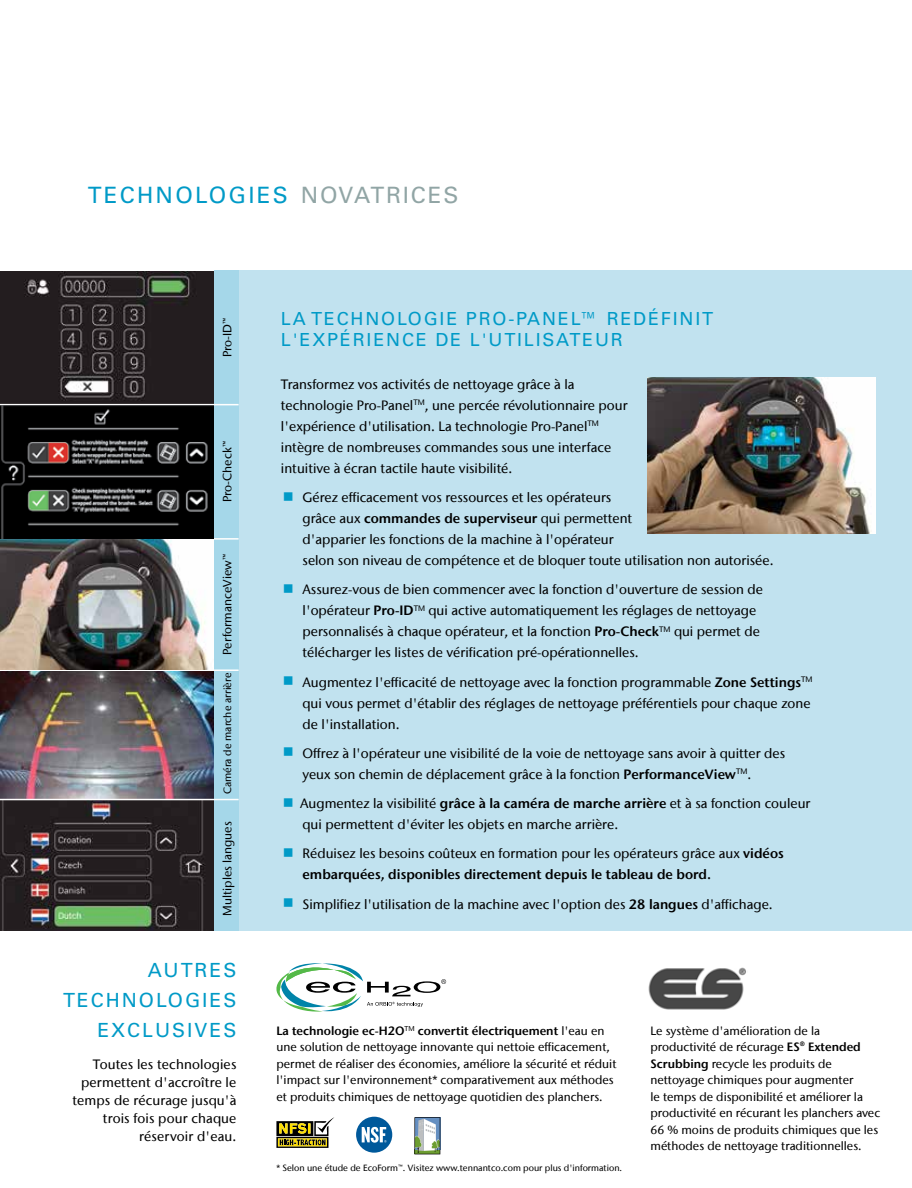
<style>
.page{position:relative;width:912px;height:1188px;background:#fff}
.page>*{position:absolute;margin:0;border:0;box-sizing:border-box;transform-origin:0 0}
.t1{font:22.5px "Univers LT Std";letter-spacing:.09em;color:#009ac7}
.t2{font:19.5px/30px "Univers LT Std";letter-spacing:.1em;color:#009ac7;text-align:right}
.t3{font:18px/21.6px "Univers LT Std";letter-spacing:.1em;color:#009ac7}
.t4{font:500 13.5px/21px "Stone Sans IIITC Com";color:#000}
.t5{font:500 12px/16.5px "Stone Sans IIITC Com";color:#000}
.t6{font:500 10.5px "Stone Sans IIITC Com";color:#000}
.t7{font:500 9px "Stone Sans IIITC Com";color:#000}
.s1{color:#91a5a5}
.s2{font-weight:600}
</style>
<div class="page">
<div style="left:237px;top:271px;width:674px;height:660px;background:#c1e2ef"></div>
<div style="left:214px;top:271px;width:24px;height:660px;background:#a5d7e9"></div>
<img style="left:0;top:671px;width:214px;height:128px">
<svg style="left:0;top:800px;width:214px;height:131px;background:#353430"></svg>
<img style="left:648px;top:967px;width:98px;height:43px">
<svg style="left:276px;top:963px;width:170px;height:49px"></svg>
<svg style="left:276px;top:1117px;width:58px;height:31px"></svg>
<svg style="left:356px;top:1117px;width:36px;height:36px"></svg>
<svg style="left:414px;top:1117px;width:26px;height:37px"></svg>
<img style="left:0;top:271px;width:214px;height:133px">
<hr style="left:0;top:404px;width:238px;height:1px;background:#fff">
<hr style="left:0;top:538px;width:238px;height:2px;background:#fff">
<hr style="left:0;top:669px;width:238px;height:2px;background:#fff">
<hr style="left:0;top:799px;width:238px;height:1px;background:#fff">
<img style="left:0;top:540px;width:208px;height:129px">
<img style="left:647px;top:378px;width:227px;height:156px">
<svg style="left:0;top:405px;width:214px;height:133px;background:#1e1d1d"></svg>
<h1 class="t1" style="left:88px;top:181px;width:372px">TECHNOLOGIES <span class="s1">NOVATRICES</span></h1>
<p class="t5" style="left:219px;top:357px;width:41px;rotate:-90deg">Pro-ID™</p>
<p class="t5" style="left:219px;top:502px;width:63px;rotate:-90deg">Pro-Check™</p>
<p class="t5" style="left:219px;top:655px;width:102px;rotate:-90deg">PerformanceView™</p>
<p class="t6" style="left:221px;top:794px;width:123px;rotate:-90deg">Caméra de marche arrière</p>
<p class="t5" style="left:219px;top:916px;width:96px;rotate:-90deg">Multiples langues</p>
<h2 class="t2" style="left:63px;top:956px;width:175px">AUTRES<br>TECHNOLOGIES<br>EXCLUSIVES</h2>
<p class="t4" style="left:72px;top:1056px;width:165px;line-height:18px;text-align:right">Toutes les technologies permettent d'accroître le temps de récurage jusqu'à trois fois pour chaque réservoir d'eau.</p>
<h3 class="t3" style="left:281px;top:308px;width:433px">LA TECHNOLOGIE PRO-PANEL™ REDÉFINIT<br>L'EXPÉRIENCE DE L'UTILISATEUR</h3>
<p class="t4" style="left:281px;top:373px;width:348px">Transformez vos activités de nettoyage grâce à la technologie Pro-Panel<sup>TM</sup>, une percée révolutionnaire pour l'expérience d'utilisation. La technologie Pro-Panel<sup>TM </sup>intègre de nombreuses commandes sous une interface intuitive à écran tactile haute visibilité.</p>
<p class="t4" style="left:302px;top:487px;width:472px">Gérez efficacement vos ressources et les opérateurs<br>grâce aux <span class="s2">commandes de superviseur</span> qui permettent<br>d'apparier les fonctions de la machine à l'opérateur<br>selon son niveau de compétence et de bloquer toute utilisation non autorisée.</p>
<p class="t4" style="left:302px;top:579px;width:462px">Assurez-vous de bien commencer avec la fonction d'ouverture de session de l'opérateur <span class="s2">Pro-ID</span><sup>TM</sup> qui active automatiquement les réglages de nettoyage personnalisés à chaque opérateur, et la fonction <span class="s2">Pro-Check</span><sup>TM</sup> qui permet de télécharger les listes de vérification pré-opérationnelles.</p>
<p class="t4" style="left:302px;top:671px;width:511px">Augmentez l'efficacité de nettoyage avec la fonction programmable <span class="s2">Zone Settings</span><sup>TM </sup>qui vous permet d'établir des réglages de nettoyage préférentiels pour chaque zone de l'installation.</p>
<p class="t4" style="left:302px;top:742px;width:484px">Offrez à l'opérateur une visibilité de la voie de nettoyage sans avoir à quitter des yeux son chemin de déplacement grâce à la fonction <span class="s2">PerformanceView</span><sup>TM</sup>.</p>
<p class="t4" style="left:300px;top:793px;width:511px">Augmentez la visibilité <span class="s2">grâce à la caméra de marche arrière</span> et à sa fonction couleur qui permettent d'éviter les objets en marche arrière.</p>
<p class="t4" style="left:302px;top:843px;width:482px">Réduisez les besoins coûteux en formation pour les opérateurs grâce aux <span class="s2">vidéos embarquées, disponibles directement depuis le tableau de bord.</span></p>
<p class="t4" style="left:302px;top:893px;width:471px">Simplifiez l'utilisation de la machine avec l'option des <span class="s2">28 langues</span> d'affichage.</p>
<p class="t5" style="left:276px;top:1022px;width:341px"><span class="s2">La technologie ec-H2O</span><sup>TM</sup> <span class="s2">convertit électriquement</span> l'eau en une solution de nettoyage innovante qui nettoie efficacement, permet de réaliser des économies, améliore la sécurité et réduit l'impact sur l'environnement* comparativement aux méthodes et produits chimiques de nettoyage quotidien des planchers.</p>
<p class="t7" style="left:276px;top:1162px;width:347px">* Selon une étude de EcoForm™. Visitez www.tennantco.com pour plus d'information.</p>
<p class="t5" style="left:650px;top:1022px;width:231px">Le système d'amélioration de la productivité de récurage <span class="s2">ES® Extended Scrubbing</span> recycle les produits de nettoyage chimiques pour augmenter<br>le temps de disponibilité et améliorer la productivité en récurant les planchers avec 66 % moins de produits chimiques que les méthodes de nettoyage traditionnelles.</p>
</div>
